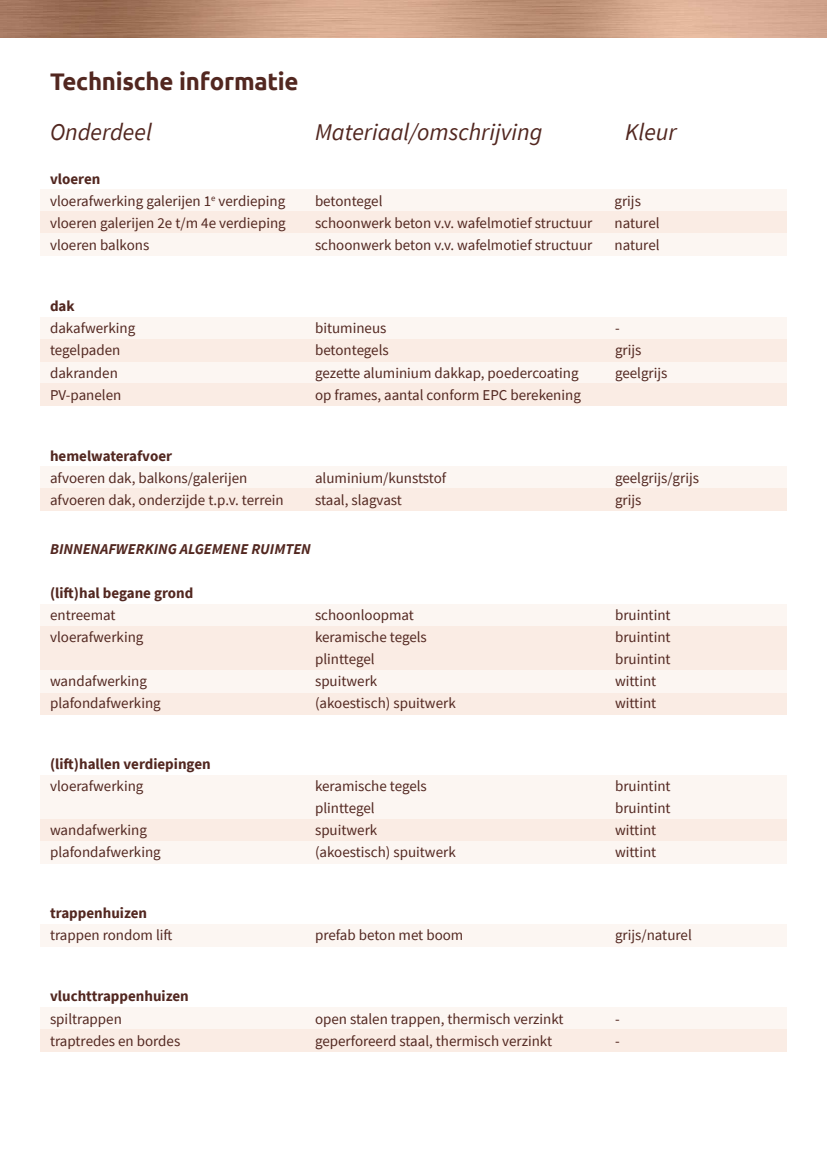
<style>
.page{position:relative;width:827px;height:1170px;background:#fff}
.page>*{position:absolute;margin:0;border:0;box-sizing:border-box;transform-origin:0 0}
.t1{font:italic 24px "Source Sans Pro";color:#522720}
.t2{font:700 24px "Ubuntu";letter-spacing:-.01em;color:#522720}
.t3{font:15px/22px "Source Sans Pro";color:#522720}
.t4{font:700 15px "Source Sans Pro";color:#522720}
.t5{font:italic 700 15px "Source Sans Pro";color:#522720}
.s1{font-weight:700}
</style>
<div class="page">
<img style="left:0;top:0;width:827px;height:38px">
<div style="left:40px;top:190px;width:747px;height:22px;background:#fcf6f2"></div>
<div style="left:40px;top:466px;width:747px;height:22px;background:#fcf6f2"></div>
<div style="left:40px;top:604px;width:747px;height:22px;background:#fcf6f2"></div>
<div style="left:40px;top:775px;width:747px;height:44px;background:#fcf6f2"></div>
<div style="left:40px;top:1007px;width:747px;height:22px;background:#fcf6f2"></div>
<div style="left:40px;top:1029px;width:747px;height:22px;background:#faece4"></div>
<div style="left:40px;top:924px;width:747px;height:22px;background:#fcf6f2"></div>
<div style="left:40px;top:212px;width:747px;height:22px;background:#faece4"></div>
<div style="left:40px;top:488px;width:747px;height:22px;background:#faece4"></div>
<div style="left:40px;top:317px;width:747px;height:22px;background:#fcf6f2"></div>
<div style="left:40px;top:361px;width:747px;height:22px;background:#fcf6f2"></div>
<div style="left:40px;top:339px;width:747px;height:22px;background:#faece4"></div>
<div style="left:40px;top:383px;width:747px;height:22px;background:#faece4"></div>
<div style="left:40px;top:234px;width:747px;height:22px;background:#fcf6f2"></div>
<div style="left:40px;top:626px;width:747px;height:44px;background:#faece4"></div>
<div style="left:40px;top:819px;width:747px;height:22px;background:#faece4"></div>
<div style="left:40px;top:692px;width:747px;height:22px;background:#faece4"></div>
<div style="left:40px;top:670px;width:747px;height:22px;background:#fcf6f2"></div>
<div style="left:40px;top:841px;width:747px;height:22px;background:#fcf6f2"></div>
<h1 class="t2" style="left:50px;top:67px;width:250px">Technische informatie</h1>
<h1 class="t1" style="left:50px;top:117px;width:104px">Onderdeel</h1>
<h1 class="t1" style="left:315px;top:117px;width:229px">Materiaal/omschrijving</h1>
<h1 class="t1" style="left:625px;top:117px;width:53px">Kleur</h1>
<p class="t3" style="left:50px;top:167px;width:237px"><span class="s1">vloeren<br></span>vloerafwerking galerijen 1<sup>e</sup> verdieping</p>
<p class="t3" style="left:315px;top:189px;width:69px">betontegel</p>
<p class="t3" style="left:615px;top:189px;width:28px">grijs</p>
<p class="t3" style="left:50px;top:211px;width:237px">vloeren galerijen 2e t/m 4e verdieping</p>
<p class="t3" style="left:315px;top:211px;width:279px">schoonwerk beton v.v. wafelmotief structuur</p>
<p class="t3" style="left:615px;top:211px;width:47px">naturel</p>
<p class="t3" style="left:50px;top:233px;width:101px">vloeren balkons</p>
<p class="t3" style="left:315px;top:233px;width:279px">schoonwerk beton v.v. wafelmotief structuur</p>
<p class="t3" style="left:615px;top:233px;width:47px">naturel</p>
<p class="t4" style="left:50px;top:296px;width:26px">dak</p>
<p class="t3" style="left:50px;top:317px;width:87px">dakafwerking</p>
<p class="t3" style="left:315px;top:317px;width:73px">bitumineus</p>
<p class="t3" style="left:615px;top:317px;width:6px">-</p>
<p class="t3" style="left:50px;top:339px;width:72px">tegelpaden</p>
<p class="t3" style="left:315px;top:339px;width:75px">betontegels</p>
<p class="t3" style="left:615px;top:339px;width:28px">grijs</p>
<p class="t3" style="left:50px;top:361px;width:69px">dakranden</p>
<p class="t3" style="left:315px;top:361px;width:265px">gezette aluminium dakkap, poedercoating</p>
<p class="t3" style="left:615px;top:361px;width:54px">geelgrijs</p>
<p class="t3" style="left:50px;top:383px;width:73px">PV-panelen</p>
<p class="t3" style="left:315px;top:383px;width:267px">op frames, aantal conform EPC berekening</p>
<p class="t4" style="left:50px;top:445px;width:124px">hemelwaterafvoer</p>
<p class="t3" style="left:50px;top:466px;width:199px">afvoeren dak, balkons/galerijen</p>
<p class="t3" style="left:315px;top:466px;width:133px">aluminium/kunststof</p>
<p class="t3" style="left:615px;top:466px;width:86px">geelgrijs/grijs</p>
<p class="t3" style="left:50px;top:488px;width:235px">afvoeren dak, onderzijde t.p.v. terrein</p>
<p class="t3" style="left:315px;top:488px;width:88px">staal, slagvast</p>
<p class="t3" style="left:615px;top:488px;width:28px">grijs</p>
<p class="t5" style="left:50px;top:539px;width:262px">BINNENAFWERKING ALGEMENE RUIMTEN</p>
<p class="t4" style="left:50px;top:583px;width:145px">(lift)hal begane grond</p>
<p class="t3" style="left:50px;top:604px;width:67px">entreemat</p>
<p class="t3" style="left:315px;top:604px;width:101px">schoonloopmat</p>
<p class="t3" style="left:615px;top:604px;width:57px">bruintint</p>
<p class="t3" style="left:50px;top:626px;width:95px">vloerafwerking</p>
<p class="t3" style="left:315px;top:626px;width:113px">keramische tegels</p>
<p class="t3" style="left:615px;top:626px;width:57px">bruintint</p>
<p class="t3" style="left:315px;top:648px;width:61px">plinttegel</p>
<p class="t3" style="left:615px;top:648px;width:57px">bruintint</p>
<p class="t3" style="left:50px;top:670px;width:98px">wandafwerking</p>
<p class="t3" style="left:315px;top:670px;width:64px">spuitwerk</p>
<p class="t3" style="left:615px;top:670px;width:43px">wittint</p>
<p class="t3" style="left:50px;top:692px;width:112px">plafondafwerking</p>
<p class="t3" style="left:315px;top:692px;width:142px">(akoestisch) spuitwerk</p>
<p class="t3" style="left:615px;top:692px;width:43px">wittint</p>
<p class="t4" style="left:50px;top:754px;width:162px">(lift)hallen verdiepingen</p>
<p class="t3" style="left:50px;top:775px;width:95px">vloerafwerking</p>
<p class="t3" style="left:315px;top:775px;width:113px">keramische tegels</p>
<p class="t3" style="left:615px;top:775px;width:57px">bruintint</p>
<p class="t3" style="left:315px;top:797px;width:61px">plinttegel</p>
<p class="t3" style="left:615px;top:797px;width:57px">bruintint</p>
<p class="t3" style="left:50px;top:819px;width:98px">wandafwerking</p>
<p class="t3" style="left:315px;top:819px;width:64px">spuitwerk</p>
<p class="t3" style="left:615px;top:819px;width:43px">wittint</p>
<p class="t3" style="left:50px;top:841px;width:112px">plafondafwerking</p>
<p class="t3" style="left:315px;top:841px;width:142px">(akoestisch) spuitwerk</p>
<p class="t3" style="left:615px;top:841px;width:43px">wittint</p>
<p class="t4" style="left:50px;top:903px;width:99px">trappenhuizen</p>
<p class="t3" style="left:50px;top:924px;width:124px">trappen rondom lift</p>
<p class="t3" style="left:315px;top:924px;width:150px">prefab beton met boom</p>
<p class="t3" style="left:615px;top:924px;width:78px">grijs/naturel</p>
<p class="t4" style="left:50px;top:986px;width:140px">vluchttrappenhuizen</p>
<p class="t3" style="left:50px;top:1007px;width:73px">spiltrappen</p>
<p class="t3" style="left:315px;top:1007px;width:250px">open stalen trappen, thermisch verzinkt</p>
<p class="t3" style="left:615px;top:1007px;width:6px">-</p>
<p class="t3" style="left:50px;top:1029px;width:132px">traptredes en bordes</p>
<p class="t3" style="left:315px;top:1029px;width:239px">geperforeerd staal, thermisch verzinkt</p>
<p class="t3" style="left:615px;top:1029px;width:6px">-</p>
</div>
